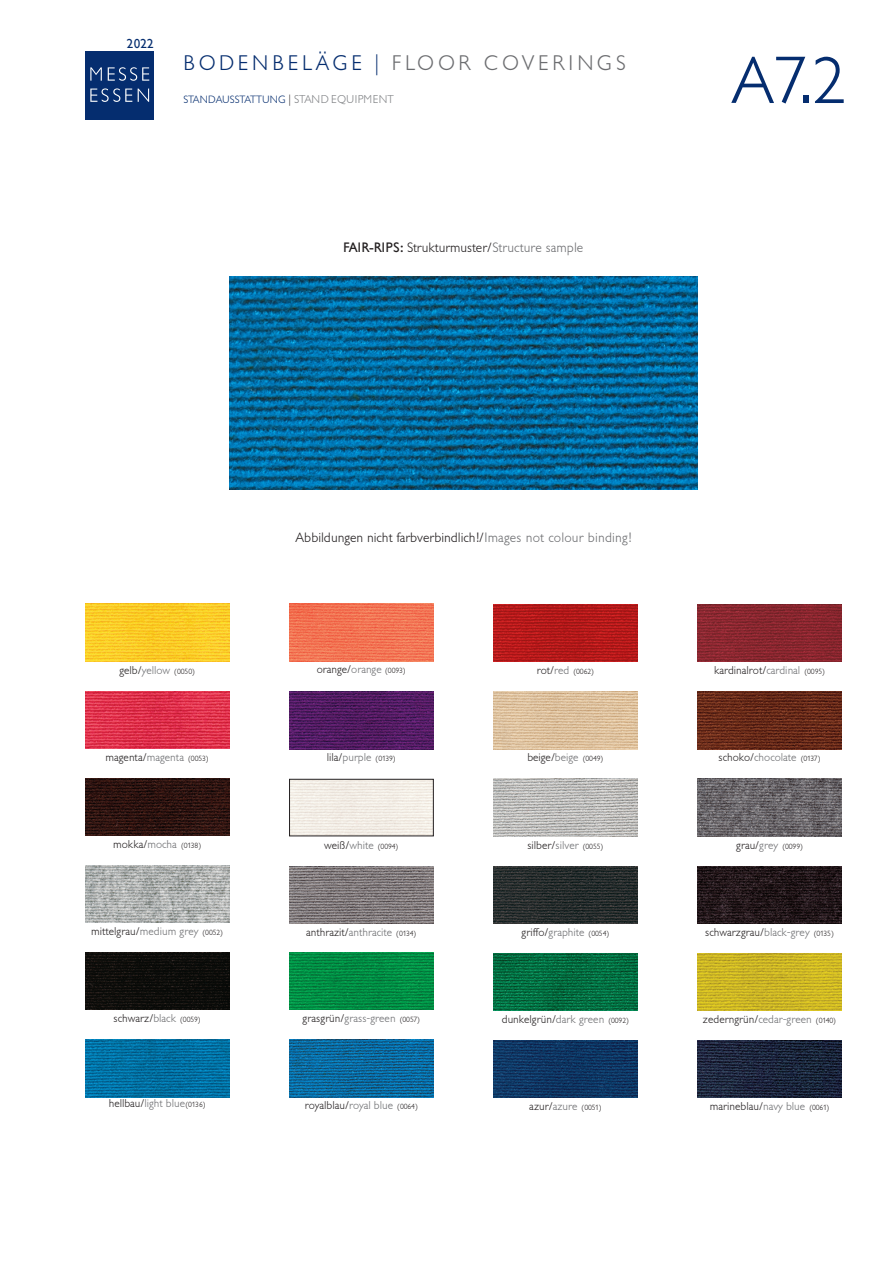
<style>
.page{position:relative;width:893px;height:1263px;background:#fff}
.page>*{position:absolute;margin:0;border:0;box-sizing:border-box;transform-origin:0 0}
.t1{font:300 66px "Gill Sans BQ";color:#052d6f}
.t2{font:300 21px "Gill Sans BQ";letter-spacing:.18em;color:#6c6d70}
.t3{font:300 13.5px "Gill Sans BQ";color:#231f20}
.t4{font:12.75px "Gill Sans BQ";color:#052d6f}
.t5{font:300 11.25px "Gill Sans BQ";color:#231f20}
.t6{font:300 11.25px "Gill Sans BQ";color:#6c6d70}
.t7{font:300 10.5px "Gill Sans BQ";color:#052d6f}
.t8{font:300 7.5px "Gill Sans BQ";color:#231f20}
.s1{color:#052d6f}
.s2{font-size:11.25px;color:#231f20}
.s3{font-size:11.25px;color:#808285}
.s4{font-weight:400}
.s5{color:#6c6d70}
.s6{color:#231f20}
.s7{font-size:7.5px;color:#231f20}
.s8{font-size:7.5px}
.s9{font-size:11.25px}
.s10{font-size:11.25px;color:#6c6d70}
</style>
<div class="page">
<div style="left:86px;top:51px;width:68px;height:68px;background:#052d6f"></div>
<svg style="left:90px;top:67px;width:59px;height:14px"></svg>
<svg style="left:90px;top:88px;width:59px;height:14px"></svg>
<img style="left:230px;top:276px;width:467px;height:213px">
<img style="left:85px;top:604px;width:145px;height:57px">
<img style="left:289px;top:604px;width:145px;height:57px">
<img style="left:85px;top:691px;width:145px;height:57px">
<img style="left:697px;top:692px;width:145px;height:57px">
<img style="left:85px;top:778px;width:145px;height:58px">
<img style="left:493px;top:604px;width:145px;height:58px">
<img style="left:697px;top:604px;width:145px;height:58px">
<img style="left:289px;top:692px;width:145px;height:57px">
<img style="left:493px;top:692px;width:145px;height:57px">
<img style="left:291px;top:781px;width:141px;height:53px">
<div style="left:289px;top:779px;width:145px;height:57px;border:1px solid #231f20"></div>
<img style="left:493px;top:779px;width:145px;height:57px">
<img style="left:697px;top:779px;width:145px;height:57px">
<img style="left:85px;top:865px;width:145px;height:58px">
<img style="left:289px;top:866px;width:145px;height:57px">
<img style="left:493px;top:866px;width:145px;height:57px">
<img style="left:85px;top:952px;width:145px;height:58px">
<img style="left:289px;top:952px;width:145px;height:58px">
<img style="left:85px;top:1040px;width:145px;height:57px">
<img style="left:289px;top:1040px;width:145px;height:57px">
<img style="left:493px;top:953px;width:145px;height:58px">
<img style="left:697px;top:953px;width:145px;height:58px">
<img style="left:493px;top:1040px;width:145px;height:58px">
<img style="left:697px;top:1040px;width:145px;height:58px">
<img style="left:697px;top:866px;width:145px;height:57px">
<p class="t4" style="left:127px;top:37px;width:28px">2022</p>
<h2 class="t2" style="left:184px;top:51px;width:444px"><span class="s1">BODENBELÄGE |</span> FLOOR COVERINGS</h2>
<p class="t7" style="left:184px;top:94px;width:212px">STANDAUSSTATTUNG <span class="s2">|</span> <span class="s3">STAND EQUIPMENT</span></p>
<p class="t3" style="left:344px;top:240px;width:241px"><span class="s4">FAIR-RIPS:</span> Strukturmuster/<span class="s5">Structure sample</span></p>
<h1 class="t1" style="left:732px;top:44px;width:116px">A7.2</h1>
<p class="t3" style="left:296px;top:530px;width:337px">Abbildungen nicht farbverbindlich!/<span class="s5">Images not colour binding!</span></p>
<p class="t6" style="left:119px;top:663px;width:77px"><span class="s6">gelb/</span>yellow <span class="s7">(0050)</span></p>
<p class="t5" style="left:317px;top:663px;width:91px">orange/<span class="s5">orange</span> <span class="s8">(0093)</span></p>
<p class="t8" style="left:537px;top:667px;width:59px"><span class="s9">rot/</span><span class="s10">red</span> (0062)</p>
<p class="t5" style="left:714px;top:664px;width:113px">kardinalrot/<span class="s5">cardinal</span> <span class="s8">(0095)</span></p>
<p class="t5" style="left:106px;top:751px;width:105px">magenta/<span class="s5">magenta</span> <span class="s8">(0053)</span></p>
<p class="t6" style="left:327px;top:751px;width:71px"><span class="s6">lila/</span>purple <span class="s7">(0139)</span></p>
<p class="t5" style="left:527px;top:751px;width:78px">beige/<span class="s5">beige</span> <span class="s8">(0049)</span></p>
<p class="t6" style="left:718px;top:751px;width:104px"><span class="s6">schoko/</span>chocolate <span class="s7">(0137)</span></p>
<p class="t5" style="left:113px;top:838px;width:90px">mokka/<span class="s5">mocha</span> <span class="s8">(0138)</span></p>
<p class="t8" style="left:324px;top:842px;width:76px"><span class="s9">weiß/</span><span class="s10">white</span> (0094)</p>
<p class="t5" style="left:527px;top:838px;width:78px">silber/<span class="s5">silver</span> <span class="s8">(0055)</span></p>
<p class="t8" style="left:736px;top:842px;width:69px"><span class="s9">grau/</span><span class="s10">grey</span> (0099)</p>
<p class="t5" style="left:91px;top:925px;width:134px">mittelgrau/<span class="s5">medium grey</span> <span class="s8">(0052)</span></p>
<p class="t5" style="left:306px;top:926px;width:112px">anthrazit/<span class="s5">anthracite</span> <span class="s8">(0134)</span></p>
<p class="t6" style="left:521px;top:926px;width:90px"><span class="s6">griffo/</span>graphite <span class="s7">(0054)</span></p>
<p class="t5" style="left:705px;top:926px;width:131px">schwarzgrau/<span class="s5">black-grey</span> <span class="s8">(0135)</span></p>
<p class="t5" style="left:114px;top:1012px;width:89px">schwarz/<span class="s5">black</span> <span class="s8">(0059)</span></p>
<p class="t6" style="left:303px;top:1012px;width:119px"><span class="s6">grasgrün/</span>grass-green <span class="s7">(0057)</span></p>
<p class="t5" style="left:502px;top:1013px;width:129px">dunkelgrün/<span class="s5">dark green</span> <span class="s8">(0092)</span></p>
<p class="t5" style="left:703px;top:1013px;width:135px">zederngrün/<span class="s5">cedar-green</span> <span class="s8">(0140)</span></p>
<p class="t6" style="left:109px;top:1097px;width:99px"><span class="s6">hellbau/</span>light blue<span class="s7">(0136)</span></p>
<p class="t5" style="left:305px;top:1099px;width:115px">royalblau/<span class="s5">royal blue</span> <span class="s8">(0064)</span></p>
<p class="t8" style="left:529px;top:1103px;width:74px"><span class="s9">azur/</span><span class="s10">azure</span> (0051)</p>
<p class="t5" style="left:710px;top:1100px;width:121px">marineblau/<span class="s5">navy blue</span> <span class="s8">(0061)</span></p>
</div>
